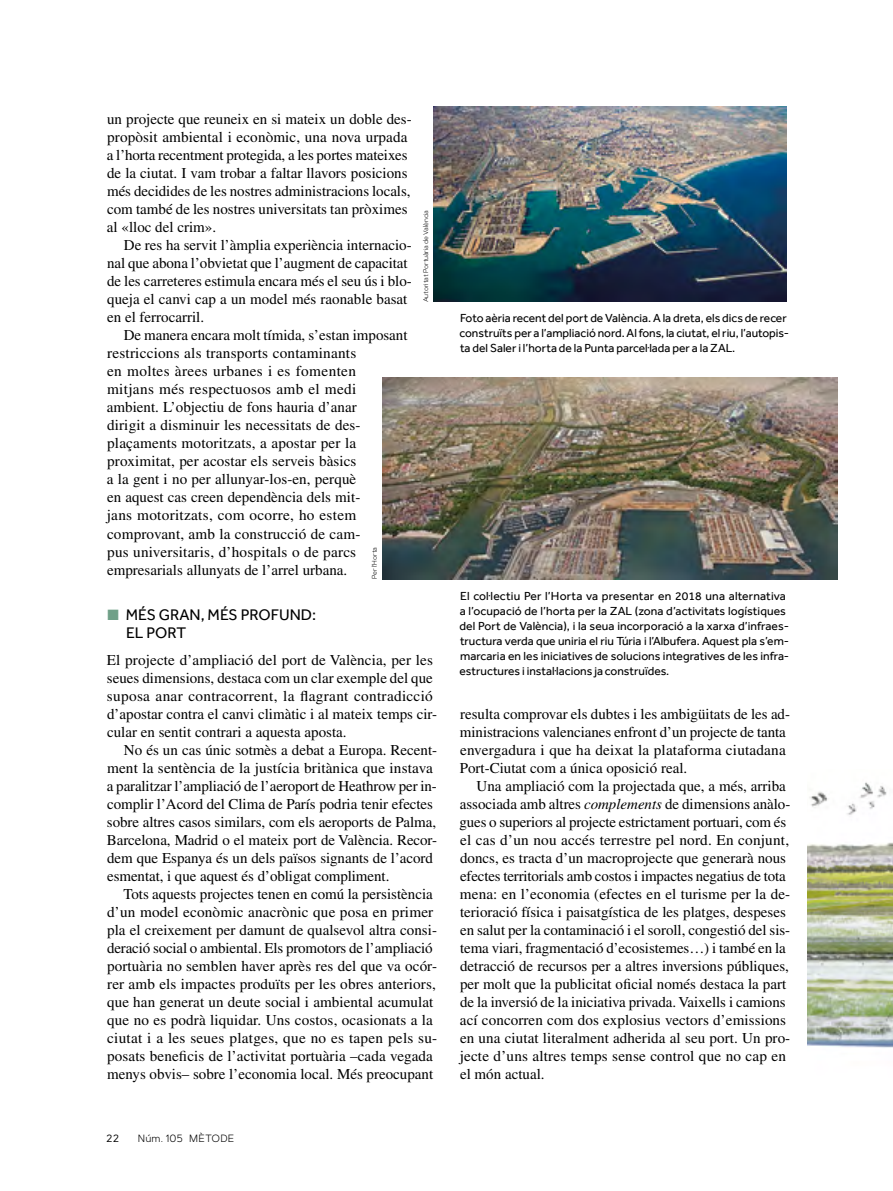
<style>
.page{position:relative;width:893px;height:1191px;background:#fff}
.page>*{position:absolute;margin:0;border:0;box-sizing:border-box;transform-origin:0 0}
.t1{font:15.75px/18px "Effra";color:#000}
.t2{font:15px/18px "Times LT Std";color:#000}
.t3{font:12px/15px "Effra";color:#000}
.t4{font:300 10.5px "Artegra Sans";letter-spacing:.015em;color:#000}
.t5{font:10.5px "Artegra Sans";color:#000}
.t6{font:300 6.75px "Artegra Sans";letter-spacing:-.025em;color:#000}
.s1{color:#70a088}
.s2{font-style:italic}
</style>
<div class="page">
<img style="left:808px;top:782px;width:85px;height:266px">
<img style="left:434px;top:106px;width:352px;height:195px">
<img style="left:383px;top:378px;width:455px;height:201px">
<p class="t2" style="left:107px;top:110px;width:306px">un projecte que reuneix en si mateix un doble des&shy;propòsit ambiental i econòmic, una nova urpada a l’horta recentment protegida, a les portes mateixes de la ciutat. I vam trobar a faltar llavors posicions més decidides de les nostres administracions locals, com també de les nostres universitats tan pròximes al «lloc del crim».</p>
<p class="t2" style="left:107px;top:236px;width:306px;text-indent:17px">De res ha servit l’àmplia experiència internacio&shy;nal que abona l’obvietat que l’augment de capacitat de les carreteres estimula encara més el seu ús i blo&shy;queja el canvi cap a un model més raonable basat en el ferrocarril.</p>
<p class="t2" style="left:107px;top:326px;width:302px;text-indent:17px">De manera encara molt tímida, s’estan imposant restriccions als transports contaminants<br>en moltes àrees urbanes i es fomenten<br>mitjans més respectuosos amb el medi ambient. L’objectiu de fons hauria d’anar<br>dirigit a disminuir les necessitats de des&shy;plaçaments motoritzats, a apostar per la proximitat, per acostar els serveis bàsics<br>a la gent i no per allunyar-los-en, perquè<br>en aquest cas creen dependència dels mit-<br>jans motoritzats, com ocorre, ho estem comprovant, amb la construcció de cam-<br>pus universitaris, d’hospitals o de parcs empresarials allunyats de l’arrel urbana.</p>
<p class="t1" style="left:126px;top:605px;width:191px;text-indent:-19px"><span class="s1">■</span> MÉS GRAN, MÉS PROFUND:<br>EL PORT</p>
<p class="t2" style="left:107px;top:650px;width:332px">El projecte d’ampliació del port de València, per les seues dimensions, destaca com un clar exemple del que suposa anar contracorrent, la flagrant contradicció d’apostar contra el canvi climàtic i al mateix temps cir&shy;cular en sentit contrari a aquesta aposta.</p>
<p class="t2" style="left:107px;top:740px;width:332px;text-indent:17px">No és un cas únic sotmès a debat a Europa. Recent&shy;ment la sentència de la justícia britànica que instava a paralitzar l’ampliació de l’aeroport de Heathrow per in&shy;complir l’Acord del Clima de París podria tenir efectes sobre altres casos similars, com els aeroports de Palma, Barcelona, Madrid o el mateix port de València. Recor&shy;dem que Espanya és un dels països signants de l’acord esmentat, i que aquest és d’obligat compliment.</p>
<p class="t2" style="left:107px;top:884px;width:332px;text-indent:16px">Tots aquests projectes tenen en comú la persistència d’un model econòmic anacrònic que posa en primer pla el creixement per damunt de qualsevol altra consi&shy;deració social o ambiental. Els promotors de l’ampliació portuària no semblen haver après res del que va ocór&shy;rer amb els impactes produïts per les obres anteriors, que han generat un deute social i ambiental acumulat que no es podrà liquidar. Uns costos, ocasionats a la ciutat i a les seues platges, que no es tapen pels su&shy;posats beneficis de l’activitat portuària –cada vegada menys obvis– sobre l’economia local. Més preocupant</p>
<p class="t6" style="left:421px;top:302px;width:94px;rotate:-90deg">Autoritat Portuària de València</p>
<p class="t6" style="left:370px;top:579px;width:34px;rotate:-90deg">Per l’Horta</p>
<p class="t5" style="left:106px;top:1131px;width:14px">22</p>
<p class="t4" style="left:138px;top:1131px;width:98px">Núm. 105 MÈTODE</p>
<p class="t3" style="left:459px;top:311px;width:331px">Foto aèria recent del port de València. A la dreta, els dics de recer construïts per a l’ampliació nord. Al fons, la ciutat, el riu, l’autopis&shy;ta del Saler i l’horta de la Punta parcel·lada per a la ZAL.</p>
<p class="t3" style="left:460px;top:589px;width:331px">El col·lectiu Per l’Horta va presentar en 2018 una alternativa a l’ocupació de l’horta per la ZAL (zona d’activitats logístiques del Port de València), i la seua incorporació a la xarxa d’infraes&shy;tructura verda que uniria el riu Túria i l’Albufera. Aquest pla s’em&shy;marcaria en les iniciatives de solucions integratives de les infra&shy;estructures i instal·lacions ja construïdes.</p>
<p class="t2" style="left:460px;top:704px;width:332px">resulta comprovar els dubtes i les ambigüitats de les ad&shy;ministracions valencianes enfront d’un projecte de tanta envergadura i que ha deixat la plataforma ciutadana Port-Ciutat com a única oposició real.</p>
<p class="t2" style="left:460px;top:776px;width:332px;text-indent:17px">Una ampliació com la projectada que, a més, arriba associada amb altres <span class="s2">complements</span> de dimensions anàlo&shy;gues o superiors al projecte estrictament portuari, com és el cas d’un nou accés terrestre pel nord. En conjunt, doncs, es tracta d’un macroprojecte que generarà nous efectes territorials amb costos i impactes negatius de tota mena: en l’economia (efectes en el turisme per la de&shy;terioració física i paisatgística de les platges, despeses en salut per la contaminació i el soroll, congestió del sis&shy;tema viari, fragmentació d’ecosistemes…) i també en la detracció de recursos per a altres inversions públiques, per molt que la publicitat oficial només destaca la part de la inversió de la iniciativa privada. Vaixells i camions ací concorren com dos explosius vectors d’emissions en una ciutat literalment adherida al seu port. Un pro&shy;jecte d’uns altres temps sense control que no cap en el món actual.</p>
</div>
